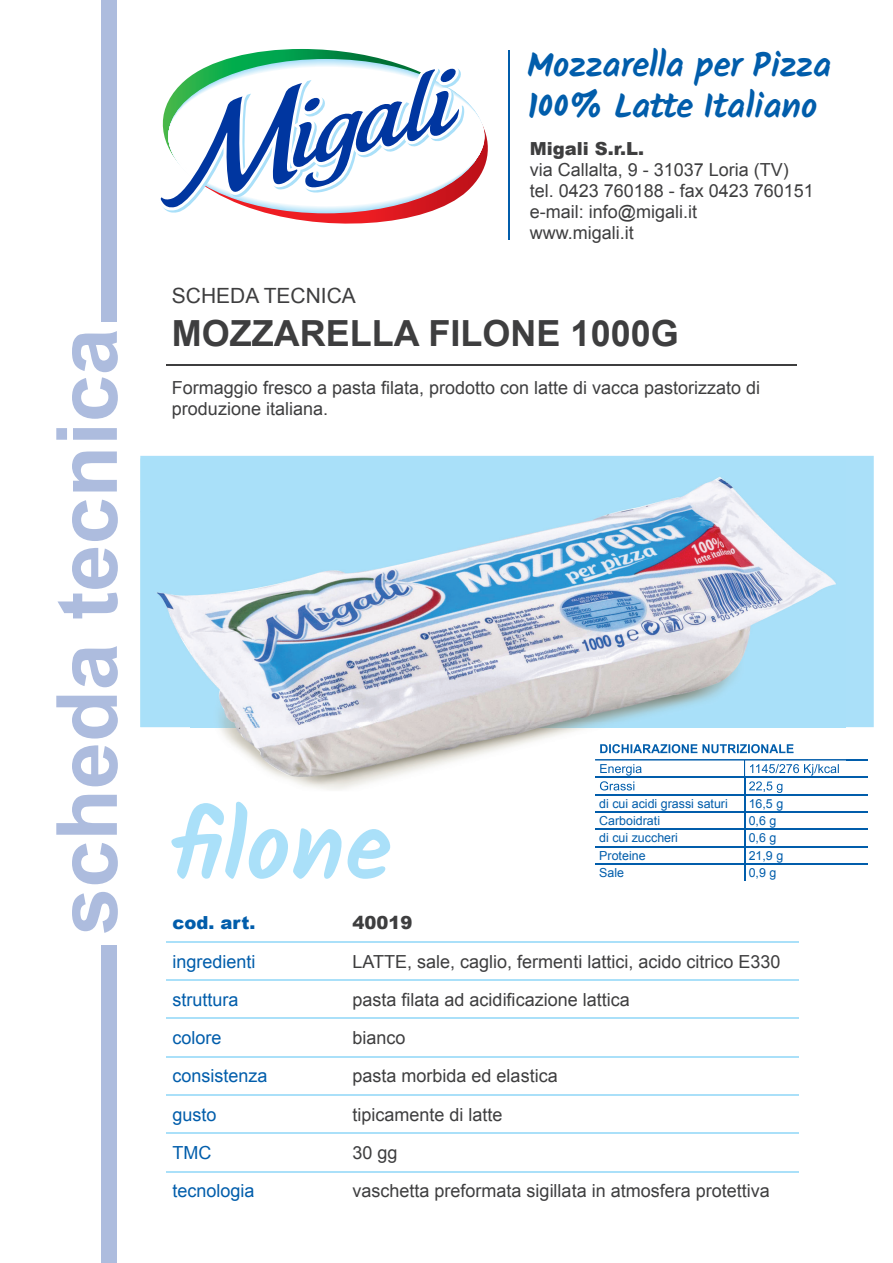
<style>
.page{position:relative;width:893px;height:1263px;background:#fff}
.page>*{position:absolute;margin:0;border:0;box-sizing:border-box;transform-origin:0 0}
.t1{font:700 97.5px "Kalam";color:#aae0f9}
.t2{font:700 84.6px "Arial";color:#adbcde}
.t3{font:700 36px "Arial";color:#3e3e3f}
.t4{font:700 35.85px/40.5px "Kalam";color:#015dab}
.t5{font:21px "Arial";color:#3e3e3f}
.t6{font:18px/21px "Arial";color:#3e3e3f}
.t7{font:18px "Arial";color:#015dab}
.t8{font:900 18px "Arial";color:#3e3e3f}
.t9{font:900 18px "Arial";color:#015dab}
.t10{font:12.45px "Arial";color:#015dab}
</style>
<div class="page">
<svg style="left:160px;top:49px;width:328px;height:175px"></svg>
<hr style="left:508px;top:50px;width:2px;height:190px;background:#015dab">
<div style="left:101px;top:0;width:15px;height:321px;background:#adbcde"></div>
<div style="left:101px;top:945px;width:15px;height:318px;background:#adbcde"></div>
<div style="left:140px;top:456px;width:734px;height:271px;background:#aae0f9"></div>
<hr style="left:167px;top:941px;width:180px;height:2px;background:#aae0f9">
<hr style="left:347px;top:941px;width:452px;height:2px;background:#aae0f9">
<hr style="left:167px;top:979px;width:180px;height:2px;background:#aae0f9">
<hr style="left:347px;top:979px;width:452px;height:2px;background:#aae0f9">
<hr style="left:167px;top:1018px;width:180px;height:1px;background:#aae0f9">
<hr style="left:347px;top:1018px;width:452px;height:1px;background:#aae0f9">
<hr style="left:167px;top:1056px;width:180px;height:1px;background:#aae0f9">
<hr style="left:347px;top:1056px;width:452px;height:1px;background:#aae0f9">
<hr style="left:167px;top:1094px;width:180px;height:2px;background:#aae0f9">
<hr style="left:347px;top:1094px;width:452px;height:2px;background:#aae0f9">
<hr style="left:167px;top:1132px;width:180px;height:2px;background:#aae0f9">
<hr style="left:347px;top:1132px;width:452px;height:2px;background:#aae0f9">
<hr style="left:167px;top:1171px;width:180px;height:1px;background:#aae0f9">
<hr style="left:347px;top:1171px;width:452px;height:1px;background:#aae0f9">
<hr style="left:744px;top:759px;width:124px;height:1px;background:#015dab">
<hr style="left:744px;top:777px;width:124px;height:1px;background:#015dab">
<hr style="left:595px;top:794px;width:149px;height:1px;background:#015dab">
<hr style="left:744px;top:794px;width:124px;height:1px;background:#015dab">
<hr style="left:595px;top:811px;width:149px;height:1px;background:#015dab">
<hr style="left:744px;top:811px;width:124px;height:1px;background:#015dab">
<hr style="left:595px;top:829px;width:149px;height:1px;background:#015dab">
<hr style="left:744px;top:829px;width:124px;height:1px;background:#015dab">
<hr style="left:595px;top:846px;width:149px;height:1px;background:#015dab">
<hr style="left:744px;top:846px;width:124px;height:1px;background:#015dab">
<hr style="left:595px;top:863px;width:149px;height:1px;background:#015dab">
<hr style="left:744px;top:863px;width:124px;height:1px;background:#015dab">
<hr style="left:167px;top:364px;width:630px;height:1px;background:#3e3e3f">
<img style="left:187px;top:727px;width:659px;height:65px">
<img style="left:191px;top:512px;width:655px;height:211px">
<div style="left:140px;top:458px;width:706px;height:54px;background:#a9e0f9"></div>
<img style="left:140px;top:511px;width:51px;height:216px">
<img style="left:190px;top:723px;width:656px;height:4px">
<img style="left:595px;top:759px;width:251px;height:1px">
<img style="left:595px;top:777px;width:251px;height:1px">
<svg style="left:744px;top:760px;width:1px;height:121px"></svg>
<img style="left:600px;top:744px;width:193px;height:9px">
<img style="left:600px;top:764px;width:42px;height:12px">
<img style="left:750px;top:764px;width:89px;height:12px">
<img style="left:600px;top:781px;width:34px;height:9px">
<img style="left:749px;top:781px;width:33px;height:11px">
<h2 class="t2" style="left:28px;top:935px;width:608px;rotate:-90deg">scheda tecnica</h2>
<h3 class="t4" style="left:527px;top:45px;width:306px">Mozzarella per Pizza<br>100% Latte Italiano</h3>
<p class="t8" style="left:530px;top:135px;width:116px">Migali S.r.L.</p>
<p class="t6" style="left:530px;top:159px;width:286px">via Callalta, 9 - 31037 Loria (TV) tel. 0423 760188 - fax 0423 760151 e-mail: info@migali.it<br>www.migali.it</p>
<p class="t5" style="left:172px;top:281px;width:185px">SCHEDA TECNICA</p>
<h3 class="t3" style="left:172px;top:308px;width:508px">MOZZARELLA FILONE 1000G</h3>
<p class="t6" style="left:172px;top:376px;width:590px;line-height:21.6px">Formaggio fresco a pasta filata, prodotto con latte di vacca pastorizzato di produzione italiana.</p>
<h1 class="t1" style="left:171px;top:789px;width:221px">filone</h1>
<p class="t10" style="left:599px;top:795px;width:130px">di cui acidi grassi saturi</p>
<p class="t10" style="left:749px;top:795px;width:36px">16,5 g</p>
<p class="t10" style="left:599px;top:812px;width:62px">Carboidrati</p>
<p class="t10" style="left:749px;top:812px;width:29px">0,6 g</p>
<p class="t10" style="left:599px;top:829px;width:80px">di cui zuccheri</p>
<p class="t10" style="left:749px;top:829px;width:29px">0,6 g</p>
<p class="t10" style="left:599px;top:847px;width:48px">Proteine</p>
<p class="t10" style="left:749px;top:847px;width:36px">21,9 g</p>
<p class="t10" style="left:599px;top:864px;width:26px">Sale</p>
<p class="t10" style="left:749px;top:864px;width:29px">0,9 g</p>
<p class="t9" style="left:173px;top:910px;width:84px">cod. art.</p>
<p class="t8" style="left:353px;top:910px;width:62px">40019</p>
<p class="t7" style="left:173px;top:949px;width:85px">ingredienti</p>
<p class="t6" style="left:353px;top:951px;width:429px">LATTE, sale, caglio, fermenti lattici, acido citrico E330</p>
<p class="t7" style="left:173px;top:987px;width:68px">struttura</p>
<p class="t6" style="left:353px;top:989px;width:279px">pasta filata ad acidificazione lattica</p>
<p class="t7" style="left:173px;top:1025px;width:51px">colore</p>
<p class="t6" style="left:353px;top:1027px;width:55px">bianco</p>
<p class="t7" style="left:173px;top:1064px;width:97px">consistenza</p>
<p class="t6" style="left:353px;top:1065px;width:207px">pasta morbida ed elastica</p>
<p class="t7" style="left:173px;top:1102px;width:46px">gusto</p>
<p class="t6" style="left:353px;top:1104px;width:152px">tipicamente di latte</p>
<p class="t7" style="left:173px;top:1140px;width:40px">TMC</p>
<p class="t6" style="left:353px;top:1142px;width:47px">30 gg</p>
<p class="t7" style="left:173px;top:1178px;width:84px">tecnologia</p>
<p class="t6" style="left:353px;top:1180px;width:419px">vaschetta preformata sigillata in atmosfera protettiva</p>
</div>
